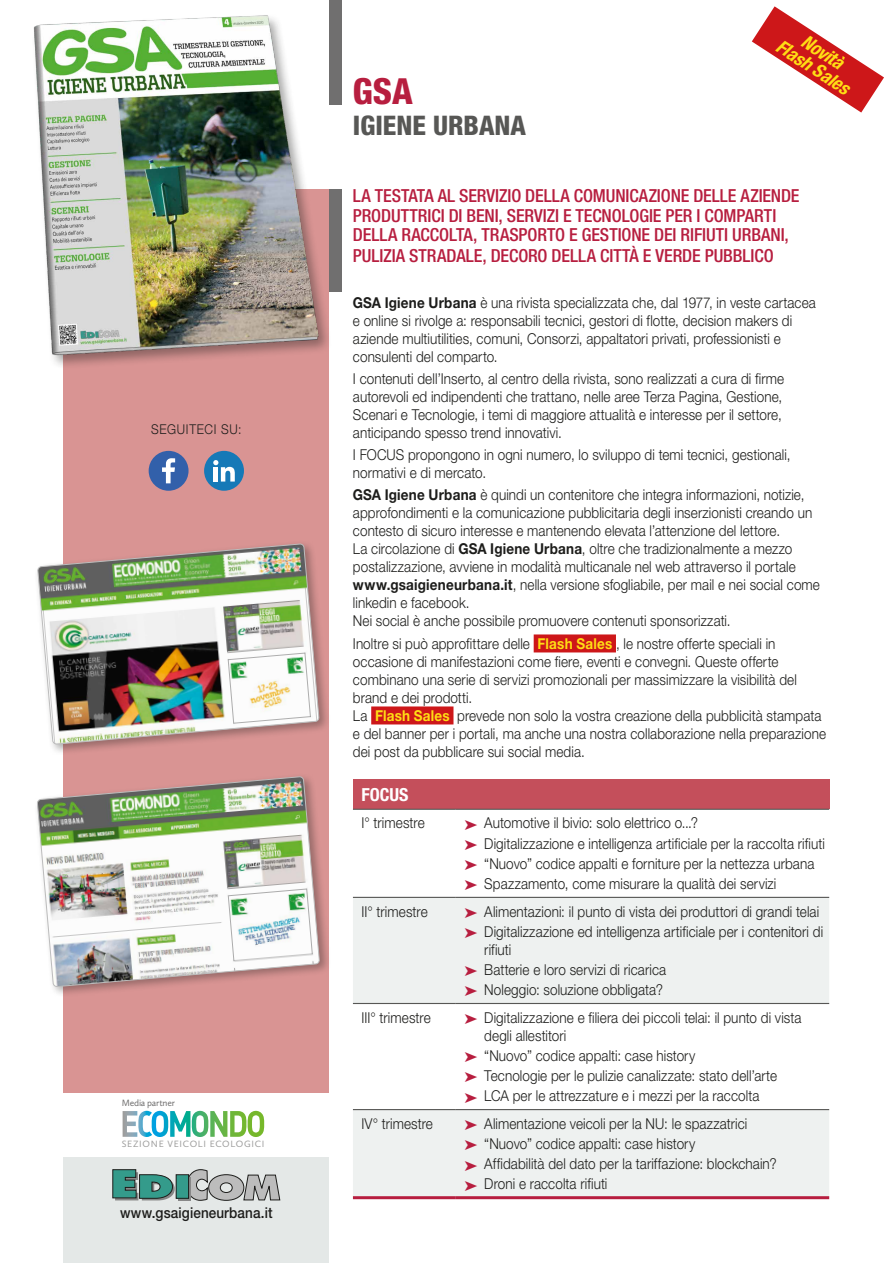
<style>
.page{position:relative;width:893px;height:1263px;background:#fff}
.page>*{position:absolute;margin:0;border:0;box-sizing:border-box;transform-origin:0 0}
.t1{font:800 condensed 36px "Helvetica Neue LT Std";color:#b71e3f}
.t2{font:800 condensed 27px "Helvetica Neue LT Std";color:#575755}
.t3{font:italic 700 condensed 18.9px/17.5px "Helvetica Neue LT Std";color:#ffde14;text-align:center}
.t4{font:500 condensed 18px/20px "Helvetica Neue LT Std";letter-spacing:-.005em;color:#b71e3f}
.t5{font:700 condensed 18px "Helvetica Neue LT Std";color:#fff}
.t6{font:300 15px/18px "Helvetica Neue LT Std";letter-spacing:.005em;color:#1d1d1b;scale:.9 1}
.t7{font:500 15px "Helvetica Neue LT Std";letter-spacing:.01em;color:#1d1d1b;scale:.9 1}
.t8{font:300 13.5px "Helvetica Neue LT Std";letter-spacing:.06em;color:#1d1d1b;scale:.9 1}
.t9{font:9.45px "Calluna Sans";letter-spacing:.075em;color:#9d9d9c}
.t10{font:9.45px "Calluna Sans";letter-spacing:-.02em;color:#706f6f}
.s1{font-weight:700}
.s2{font-weight:700;color:#ffde14}
.s3{color:#b71e3f}
</style>
<div class="page">
<div style="left:329px;top:0;width:13px;height:104px;background:#706f6f"></div>
<div style="left:64px;top:189px;width:265px;height:935px;background:#d99493"></div>
<div style="left:64px;top:1156px;width:265px;height:107px;background:#e4e8e7"></div>
<svg style="left:189px;top:1169px;width:91px;height:31px"></svg>
<svg style="left:178px;top:1177px;width:13px;height:23px"></svg>
<svg style="left:113px;top:1169px;width:62px;height:31px"></svg>
<div style="left:176px;top:1175px;width:13px;height:23px;background:#349b8b"></div>
<div style="left:176px;top:1174px;width:13px;height:24px;border:1px solid #1d1d1b"></div>
<div style="left:534px;top:634px;width:82px;height:18px;background:#cd1719"></div>
<div style="left:371px;top:706px;width:82px;height:18px;background:#cd1719"></div>
<div style="left:32px;top:13px;width:300px;height:357px;background:#1d1d1b;opacity:.4"></div>
<img style="left:32px;top:13px;width:293px;height:361px">
<div style="left:353px;top:779px;width:476px;height:30px;background:#c44f5b"></div>
<svg style="left:353px;top:898px;width:476px;height:298px;fill:#eef1f0"></svg>
<hr style="left:353px;top:897px;width:103px;height:1px;background:#575755">
<hr style="left:456px;top:897px;width:373px;height:1px;background:#575755">
<hr style="left:353px;top:1003px;width:103px;height:1px;background:#575755">
<hr style="left:456px;top:1003px;width:373px;height:1px;background:#575755">
<hr style="left:353px;top:1109px;width:103px;height:1px;background:#575755">
<hr style="left:456px;top:1109px;width:373px;height:1px;background:#575755">
<hr style="left:353px;top:809px;width:103px;height:1px;background:#575755">
<hr style="left:456px;top:809px;width:373px;height:1px;background:#575755">
<hr style="left:353px;top:1196px;width:103px;height:3px;background:#b71e3f">
<hr style="left:456px;top:1196px;width:373px;height:3px;background:#b71e3f">
<div style="left:34px;top:773px;width:297px;height:225px;background:#1d1d1b;opacity:.35"></div>
<img style="left:37px;top:777px;width:282px;height:210px">
<div style="left:34px;top:540px;width:297px;height:216px;background:#1d1d1b;opacity:.35"></div>
<img style="left:37px;top:544px;width:282px;height:200px">
<div style="left:329px;top:189px;width:13px;height:103px;background:#706f6f"></div>
<div style="left:60px;top:1093px;width:273px;height:63px;background:#fff"></div>
<svg style="left:123px;top:1111px;width:141px;height:26px"></svg>
<div style="left:149px;top:451px;width:40px;height:40px;background:#3260aa;border-radius:50%"></div>
<svg style="left:162px;top:458px;width:13px;height:25px"></svg>
<div style="left:204px;top:451px;width:40px;height:40px;background:#1679b7;border-radius:50%"></div>
<svg style="left:213px;top:460px;width:22px;height:21px"></svg>
<svg style="left:752px;top:6px;width:132px;height:107px"></svg>
<p class="t8" style="left:151px;top:421px;width:102px">SEGUITECI SU:</p>
<p class="t10" style="left:122px;top:1097px;width:55px">Media partner</p>
<p class="t9" style="left:122px;top:1138px;width:144px">SEZIONE VEICOLI ECOLOGICI</p>
<p class="t7" style="left:120px;top:1204px;width:171px">www.gsaigieneurbana.it</p>
<h1 class="t1" style="left:353px;top:68px;width:62px">GSA</h1>
<h2 class="t2" style="left:353px;top:108px;width:175px">IGIENE URBANA</h2>
<p class="t3" style="left:792px;top:22px;width:85px;rotate:33deg">Novità<br>Flash Sales</p>
<p class="t4" style="left:353px;top:186px;width:448px">LA TESTATA AL SERVIZIO DELLA COMUNICAZIONE DELLE AZIENDE PRODUTTRICI DI BENI, SERVIZI E TECNOLOGIE PER I COMPARTI DELLA RACCOLTA, TRASPORTO E GESTIONE DEI RIFIUTI URBANI, PULIZIA STRADALE, DECORO DELLA CITTÀ E VERDE PUBBLICO</p>
<p class="t6" style="left:353px;top:293px;width:516px"><span class="s1">GSA Igiene Urbana</span> è una rivista specializzata che, dal 1977, in veste cartacea e online si rivolge a: responsabili tecnici, gestori di flotte, decision makers di aziende multiutilities, comuni, Consorzi, appaltatori privati, professionisti e consulenti del comparto.</p>
<p class="t6" style="left:353px;top:369px;width:481px">I contenuti dell’Inserto, al centro della rivista, sono realizzati a cura di firme autorevoli ed indipendenti che trattano, nelle aree Terza Pagina, Gestione, Scenari e Tecnologie, i temi di maggiore attualità e interesse per il settore, anticipando spesso trend innovativi.</p>
<p class="t6" style="left:353px;top:445px;width:488px">I FOCUS propongono in ogni numero, lo sviluppo di temi tecnici, gestionali, normativi e di mercato.</p>
<p class="t6" style="left:353px;top:486px;width:520px"><span class="s1">GSA Igiene Urbana</span> è quindi un contenitore che integra informazioni, notizie, approfondimenti e la comunicazione pubblicitaria degli inserzionisti creando un contesto di sicuro interesse e mantenendo elevata l’attenzione del lettore.<br>La circolazione di <span class="s1">GSA Igiene Urbana</span>, oltre che tradizionalmente a mezzo postalizzazione, avviene in modalità multicanale nel web attraverso il portale <span class="s1">www.gsaigieneurbana.it</span>, nella versione sfogliabile, per mail e nei social come linkedin e facebook.<br>Nei social è anche possibile promuovere contenuti sponsorizzati.</p>
<p class="t6" style="left:353px;top:634px;width:527px">Inoltre si può approfittare delle <span class="s2">Flash Sales</span> , le nostre offerte speciali in occasione di manifestazioni come fiere, eventi e convegni. Queste offerte combinano una serie di servizi promozionali per massimizzare la visibilità del brand e dei prodotti.<br>La <span class="s2">Flash Sales</span> prevede non solo la vostra creazione della pubblicità stampata e del banner per i portali, ma anche una nostra collaborazione nella preparazione dei post da pubblicare sui social media.</p>
<p class="t5" style="left:361px;top:783px;width:49px">FOCUS</p>
<p class="t6" style="left:361px;top:814px;width:72px">I° trimestre</p>
<p class="t6" style="left:464px;top:813px;width:402px;line-height:20.1px"><span class="s3">➤</span> Automotive il bivio: solo elettrico o...?<br><span class="s3">➤</span> Digitalizzazione e intelligenza artificiale per la raccolta rifiuti <span class="s3">➤</span> “Nuovo” codice appalti e forniture per la nettezza urbana <span class="s3">➤</span> Spazzamento, come misurare la qualità dei servizi</p>
<p class="t6" style="left:361px;top:902px;width:75px">II° trimestre</p>
<p class="t6" style="left:464px;top:901px;width:400px;line-height:20.1px"><span class="s3">➤</span> Alimentazioni: il punto di vista dei produttori di grandi telai <span class="s3">➤</span> Digitalizzazione ed intelligenza artificiale per i contenitori di</p>
<p class="t6" style="left:464px;top:939px;width:226px;line-height:20.1px;text-indent:20px">rifiuti<br><span class="s3">➤</span> Batterie e loro servizi di ricarica <span class="s3">➤</span> Noleggio: soluzione obbligata?</p>
<p class="t6" style="left:361px;top:1008px;width:78px">III° trimestre</p>
<p class="t6" style="left:484px;top:1008px;width:354px;text-indent:-20px"><span class="s3">➤</span> Digitalizzazione e filiera dei piccoli telai: il punto di vista degli allestitori</p>
<p class="t6" style="left:464px;top:1045px;width:349px;line-height:20.1px"><span class="s3">➤</span> “Nuovo” codice appalti: case history<br><span class="s3">➤</span> Tecnologie per le pulizie canalizzate: stato dell’arte <span class="s3">➤</span> LCA per le attrezzature e i mezzi per la raccolta</p>
<p class="t6" style="left:361px;top:1114px;width:81px">IV° trimestre</p>
<p class="t6" style="left:464px;top:1113px;width:349px;line-height:20.1px"><span class="s3">➤</span> Alimentazione veicoli per la NU: le spazzatrici<br><span class="s3">➤</span> “Nuovo” codice appalti: case history<br><span class="s3">➤</span> Affidabilità del dato per la tariffazione: blockchain? <span class="s3">➤</span> Droni e raccolta rifiuti</p>
</div>
